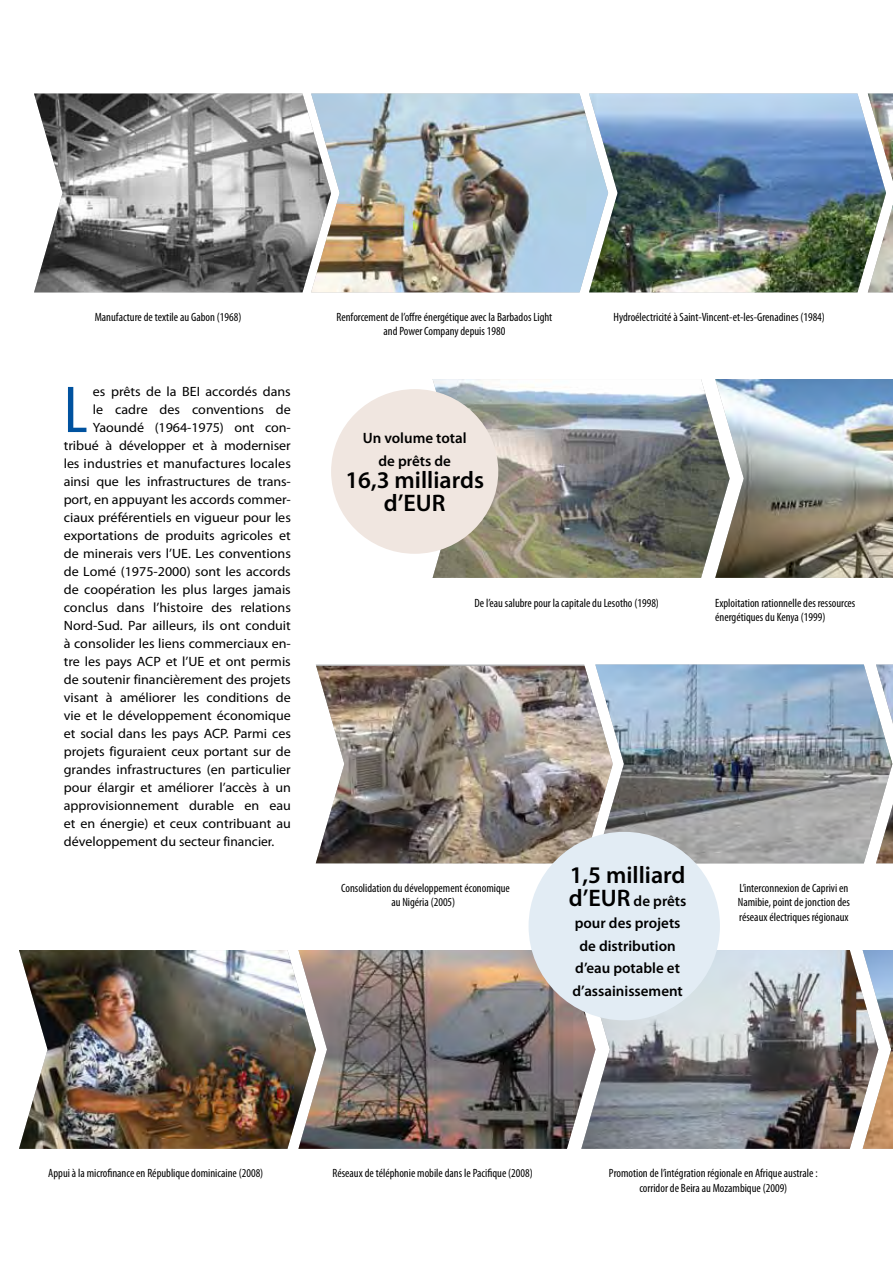
<style>
.page{position:relative;width:893px;height:1263px;background:#fff}
.page>*{position:absolute;margin:0;border:0;box-sizing:border-box;transform-origin:0 0}
.t1{font:condensed 66.9px "Myriad Pro";color:#00529f;scale:1.04 1}
.t2{font:600 24px/22.5px "Myriad Pro";color:#000;text-align:center}
.t3{font:600 15px/22.5px "Myriad Pro";color:#000;text-align:center}
.t4{font:13.5px "Myriad Pro";color:#000;scale:1.04 1}
.t5{font:condensed 12px/14.4px "Myriad Pro";color:#000;text-align:center}
.s1{font-size:24px}
</style>
<div class="page">
<img style="left:886px;top:94px;width:7px;height:198px">
<img style="left:433px;top:379px;width:282px;height:199px">
<img style="left:715px;top:379px;width:178px;height:199px">
<img style="left:316px;top:666px;width:279px;height:197px">
<img style="left:608px;top:94px;width:278px;height:198px">
<img style="left:34px;top:94px;width:277px;height:198px">
<img style="left:311px;top:94px;width:297px;height:198px">
<img style="left:892px;top:664px;width:1px;height:199px">
<img style="left:595px;top:664px;width:297px;height:199px">
<img style="left:19px;top:950px;width:279px;height:199px">
<img style="left:298px;top:950px;width:283px;height:199px">
<img style="left:581px;top:950px;width:282px;height:199px">
<img style="left:863px;top:950px;width:30px;height:199px">
<div style="left:331px;top:389px;width:167px;height:165px;background:#f0e6e0;border-radius:50%"></div>
<div style="left:529px;top:832px;width:191px;height:188px;background:#e2ecf4;border-radius:50%"></div>
<p class="t5" style="left:95px;top:310px;width:148px">Manufacture de textile au Gabon (1968)</p>
<p class="t5" style="left:336px;top:310px;width:217px">Renforcement de l’offre énergétique avec la Barbados Light and Power Company depuis 1980</p>
<p class="t5" style="left:614px;top:310px;width:213px">Hydroélectricité à Saint-Vincent-et-les-Grenadines (1984)</p>
<h1 class="t1" style="left:64px;top:369px;width:25px">L</h1>
<p class="t4" style="left:93px;top:383px;width:192px">es prêts de la BEI accordés dans</p>
<p class="t4" style="left:93px;top:401px;width:192px">le cadre des conventions de</p>
<p class="t4" style="left:93px;top:419px;width:192px">Yaoundé (1964-1975) ont con-</p>
<p class="t4" style="left:64px;top:437px;width:220px">tribué à développer et à moderniser</p>
<p class="t4" style="left:64px;top:455px;width:220px">les industries et manufactures locales</p>
<p class="t4" style="left:64px;top:473px;width:220px">ainsi que les infrastructures de trans-</p>
<p class="t4" style="left:64px;top:491px;width:220px">port, en appuyant les accords commer-</p>
<p class="t4" style="left:64px;top:509px;width:220px">ciaux préférentiels en vigueur pour les</p>
<p class="t4" style="left:64px;top:527px;width:220px">exportations de produits agricoles et</p>
<p class="t4" style="left:64px;top:545px;width:220px">de minerais vers l’UE. Les conventions</p>
<p class="t4" style="left:64px;top:563px;width:220px">de Lomé (1975-2000) sont les accords</p>
<p class="t4" style="left:64px;top:581px;width:220px">de coopération les plus larges jamais</p>
<p class="t4" style="left:64px;top:599px;width:220px">conclus dans l’histoire des relations</p>
<p class="t4" style="left:64px;top:617px;width:220px">Nord-Sud. Par ailleurs, ils ont conduit</p>
<p class="t4" style="left:64px;top:635px;width:220px">à consolider les liens commerciaux en-</p>
<p class="t4" style="left:64px;top:653px;width:220px">tre les pays ACP et l’UE et ont permis</p>
<p class="t4" style="left:64px;top:671px;width:220px">de soutenir financièrement des projets</p>
<p class="t4" style="left:64px;top:689px;width:220px">visant à améliorer les conditions de</p>
<p class="t4" style="left:64px;top:707px;width:220px">vie et le développement économique</p>
<p class="t4" style="left:64px;top:725px;width:220px">et social dans les pays ACP. Parmi ces</p>
<p class="t4" style="left:64px;top:743px;width:220px">projets figuraient ceux portant sur de</p>
<p class="t4" style="left:64px;top:761px;width:220px">grandes infrastructures (en particulier</p>
<p class="t4" style="left:64px;top:779px;width:220px">pour élargir et améliorer l’accès à un</p>
<p class="t4" style="left:64px;top:797px;width:220px">approvisionnement durable en eau</p>
<p class="t4" style="left:64px;top:815px;width:220px">et en énergie) et ceux contribuant au</p>
<p class="t4" style="left:64px;top:833px;width:204px">développement du secteur financier.</p>
<p class="t3" style="left:363px;top:427px;width:105px">Un volume total de prêts de</p>
<h2 class="t2" style="left:345px;top:468px;width:140px">16,3 milliards d’EUR</h2>
<p class="t5" style="left:474px;top:595px;width:186px">De l’eau salubre pour la capitale du Lesotho (1998)</p>
<p class="t5" style="left:715px;top:595px;width:142px;text-align:left">Exploitation rationnelle des ressources énergétiques du Kenya (1999)</p>
<h2 class="t2" style="left:570px;top:863px;width:117px">1,5 milliard</h2>
<p class="t3" style="left:569px;top:889px;width:119px"><span class="s1">d’EUR</span> de prêts pour des projets de distribution d’eau potable et d’assainissement</p>
<p class="t5" style="left:341px;top:881px;width:170px">Consolidation du développement économique au Nigéria (2005)</p>
<p class="t5" style="left:738px;top:881px;width:114px;text-align:left">L’interconnexion de Caprivi en<br>Namibie, point de jonction des réseaux électriques régionaux</p>
<p class="t5" style="left:48px;top:1166px;width:217px">Appui à la microfinance en République dominicaine (2008)</p>
<p class="t5" style="left:332px;top:1166px;width:202px">Réseaux de téléphonie mobile dans le Pacifique (2008)</p>
<p class="t5" style="left:609px;top:1166px;width:210px">Promotion de l’intégration régionale en Afrique australe : corridor de Beira au Mozambique (2009)</p>
</div>
